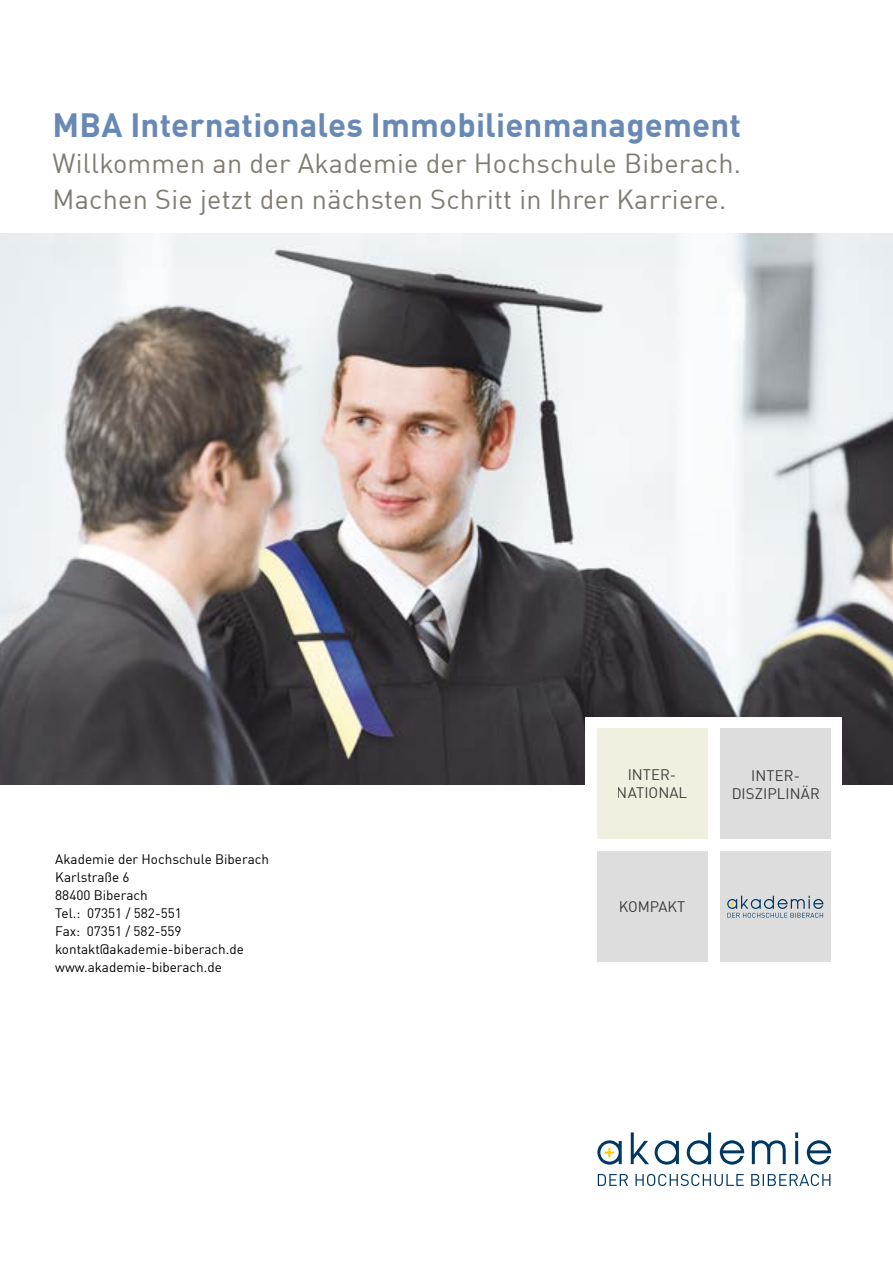
<style>
.page{position:relative;width:893px;height:1263px;background:#fff}
.page>*{position:absolute;margin:0;border:0;box-sizing:border-box;transform-origin:0 0}
.t1{font:700 33px "DIN";letter-spacing:.005em;color:#6889b6}
.t2{font:27px/36px "DIN";letter-spacing:.01em;color:#807c72}
.t3{font:15px/18px "DIN";color:#000;text-align:center}
.t4{font:13.5px/18px "DIN";color:#000}
</style>
<div class="page">
<img style="left:0;top:234px;width:893px;height:550px">
<div style="left:586px;top:717px;width:256px;height:256px;background:#fff"></div>
<div style="left:720px;top:851px;width:111px;height:110px;background:#ddd"></div>
<svg style="left:727px;top:896px;width:96px;height:22px"></svg>
<div style="left:597px;top:728px;width:110px;height:111px;background:#f1efe0"></div>
<div style="left:597px;top:851px;width:110px;height:110px;background:#ddd"></div>
<div style="left:720px;top:728px;width:111px;height:111px;background:#ddd"></div>
<svg style="left:597px;top:1140px;width:25px;height:24px"></svg>
<svg style="left:598px;top:1174px;width:232px;height:12px"></svg>
<svg style="left:631px;top:1132px;width:200px;height:32px"></svg>
<h1 class="t1" style="left:53px;top:104px;width:690px">MBA Internationales Immobilienmanagement</h1>
<h2 class="t2" style="left:53px;top:145px;width:690px">Willkommen an der Akademie der Hochschule Biberach.<br>Machen Sie jetzt den nächsten Schritt in Ihrer Karriere.</h2>
<p class="t4" style="left:55px;top:850px;width:215px">Akademie der Hochschule Biberach<br>Karlstraße 6<br>88400 Biberach<br>Tel.: 07351 / 582-551<br>Fax: 07351 / 582-559 kontakt@akademie-biberach.de www.akademie-biberach.de</p>
<p class="t3" style="left:617px;top:766px;width:72px">INTER-<br>NATIONAL</p>
<p class="t3" style="left:619px;top:897px;width:68px">KOMPAKT</p>
<p class="t3" style="left:731px;top:766px;width:90px">INTER-<br>DISZIPLINÄR</p>
</div>
